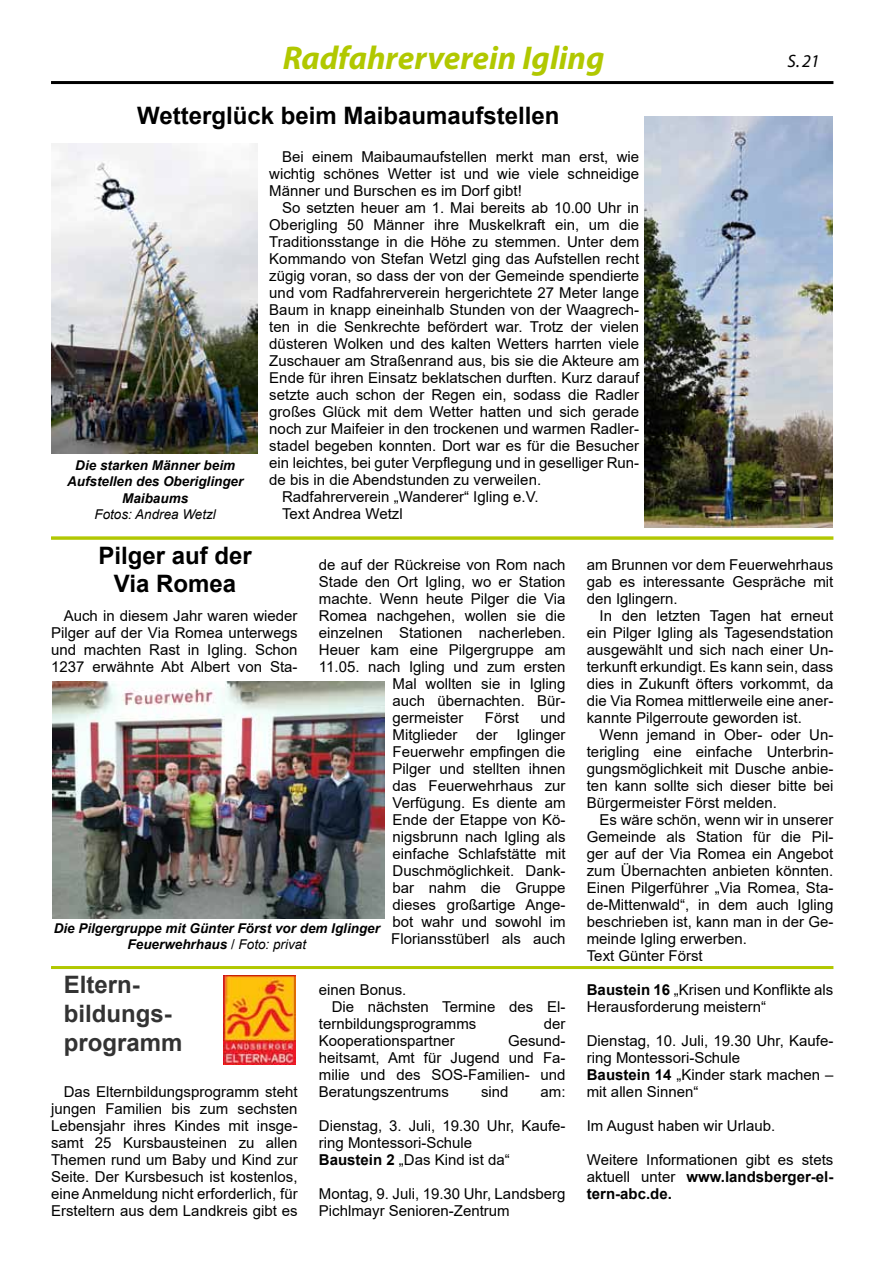
<style>
.page{position:relative;width:893px;height:1263px;background:#fff}
.page>*{position:absolute;margin:0;border:0;box-sizing:border-box;transform-origin:0 0}
.t1{font:italic 700 33px "Myriad Pro";color:#b1c800}
.t2{font:700 24px/28.8px "Arial";color:#000;text-align:center}
.t3{font:700 24px/28.8px "Arial";color:#333}
.t4{font:italic 18px "Myriad Pro";color:#000}
.t5{font:15px/17px "Arial";color:#000;text-align:justify}
.t6{font:italic 700 13.5px/16.5px "Arial";color:#000;text-align:center}
.t7{font:italic 13.5px "Arial";color:#000}
.s1{font-weight:400;font-style:normal}
.s2{font-weight:400}
.s3{font-weight:700}
</style>
<div class="page">
<hr style="left:51px;top:81px;width:782px;height:3px;background:#000">
<img style="left:223px;top:976px;width:73px;height:88px">
<div style="left:51px;top:966px;width:782px;height:3px;border:2px solid #b1c800"></div>
<svg style="left:51px;top:536px;width:782px;height:4px;background:#bccf26"></svg>
<img style="left:51px;top:143px;width:207px;height:310px">
<img style="left:645px;top:117px;width:187px;height:411px">
<img style="left:52px;top:681px;width:332px;height:237px">
<h1 class="t1" style="left:283px;top:37px;width:323px">Radfahrerverein Igling</h1>
<p class="t4" style="left:788px;top:49px;width:34px">S. 21</p>
<h2 class="t2" style="left:137px;top:101px;width:424px">Wetterglück beim Maibaumaufstellen</h2>
<p class="t5" style="left:269px;top:148px;width:371px;text-indent:13px">Bei einem Maibaumaufstellen merkt man erst, wie wichtig schönes Wetter ist und wie viele schneidige Männer und Burschen es im Dorf gibt!</p>
<p class="t5" style="left:282px;top:199px;width:359px">So setzten heuer am 1. Mai bereits ab 10.00 Uhr in</p>
<p class="t5" style="left:269px;top:216px;width:371px">Oberigling 50 Männer ihre Muskelkraft ein, um die</p>
<p class="t5" style="left:269px;top:233px;width:371px">Traditionsstange in die Höhe zu stemmen. Unter dem</p>
<p class="t5" style="left:269px;top:250px;width:371px">Kommando von Stefan Wetzl ging das Aufstellen recht</p>
<p class="t5" style="left:269px;top:267px;width:371px">zügig voran, so dass der von der Gemeinde spendierte</p>
<p class="t5" style="left:269px;top:284px;width:371px">und vom Radfahrerverein hergerichtete 27 Meter lange</p>
<p class="t5" style="left:269px;top:301px;width:371px">Baum in knapp eineinhalb Stunden von der Waagrech-</p>
<p class="t5" style="left:269px;top:318px;width:371px">ten in die Senkrechte befördert war. Trotz der vielen</p>
<p class="t5" style="left:269px;top:335px;width:371px">düsteren Wolken und des kalten Wetters harrten viele</p>
<p class="t5" style="left:269px;top:352px;width:371px">Zuschauer am Straßenrand aus, bis sie die Akteure am</p>
<p class="t5" style="left:269px;top:369px;width:371px">Ende für ihren Einsatz beklatschen durften. Kurz darauf</p>
<p class="t5" style="left:269px;top:386px;width:371px">setzte auch schon der Regen ein, sodass die Radler</p>
<p class="t5" style="left:269px;top:403px;width:371px">großes Glück mit dem Wetter hatten und sich gerade</p>
<p class="t5" style="left:269px;top:420px;width:371px">noch zur Maifeier in den trockenen und warmen Radler-</p>
<p class="t5" style="left:269px;top:437px;width:371px">stadel begeben konnten. Dort war es für die Besucher</p>
<p class="t5" style="left:269px;top:454px;width:371px">ein leichtes, bei guter Verpflegung und in geselliger Run-</p>
<p class="t5" style="left:269px;top:471px;width:273px">de bis in die Abendstunden zu verweilen.</p>
<p class="t5" style="left:282px;top:488px;width:258px">Radfahrerverein „Wanderer“ Igling e.V.</p>
<p class="t5" style="left:282px;top:505px;width:122px">Text Andrea Wetzl</p>
<p class="t6" style="left:67px;top:457px;width:178px">Die starken Männer beim<br>Aufstellen des Oberiglinger<br>Maibaums</p>
<p class="t7" style="left:94px;top:506px;width:123px">Fotos: Andrea Wetzl</p>
<h2 class="t2" style="left:98px;top:541px;width:155px">Pilger auf der<br>Via Romea</h2>
<p class="t5" style="left:51px;top:607px;width:248px;text-indent:13px">Auch in diesem Jahr waren wieder Pilger auf der Via Romea unterwegs und machten Rast in Igling. Schon 1237 erwähnte Abt Albert von Sta-</p>
<p class="t5" style="left:319px;top:556px;width:248px">de auf der Rückreise von Rom nach</p>
<p class="t5" style="left:319px;top:573px;width:248px">Stade den Ort Igling, wo er Station</p>
<p class="t5" style="left:319px;top:590px;width:248px">machte. Wenn heute Pilger die Via</p>
<p class="t5" style="left:319px;top:607px;width:248px">Romea nachgehen, wollen sie die</p>
<p class="t5" style="left:319px;top:624px;width:248px">einzelnen Stationen nacherleben.</p>
<p class="t5" style="left:319px;top:641px;width:248px">Heuer kam eine Pilgergruppe am</p>
<p class="t5" style="left:319px;top:658px;width:248px">11.05. nach Igling und zum ersten</p>
<p class="t5" style="left:393px;top:675px;width:174px">Mal wollten sie in Igling</p>
<p class="t5" style="left:393px;top:692px;width:174px">auch übernachten. Bür-</p>
<p class="t5" style="left:393px;top:709px;width:72px">germeister</p>
<p class="t5" style="left:485px;top:709px;width:36px">Först</p>
<p class="t5" style="left:391px;top:709px;width:176px;text-indent:149px">und Mitglieder der Iglinger Feuerwehr empfingen die Pilger und stellten ihnen das Feuerwehrhaus zur Verfügung. Es diente am Ende der Etappe von Kö&shy;nigsbrunn nach Igling als einfache Schlafstätte mit Duschmöglichkeit. Dank&shy;bar nahm die Gruppe dieses großartige Ange&shy;bot wahr und sowohl im Floriansstüberl als auch</p>
<p class="t6" style="left:54px;top:920px;width:328px">Die Pilgergruppe mit Günter Först vor dem Iglinger<br>Feuerwehrhaus <span class="s1">/</span> <span class="s2">Foto: privat</span></p>
<h2 class="t3" style="left:64px;top:970px;width:120px">Eltern&shy;bildungs&shy;programm</h2>
<p class="t5" style="left:51px;top:1083px;width:248px;text-indent:13px">Das Elternbildungsprogramm steht jungen Familien bis zum sechsten Lebensjahr ihres Kindes mit insge&shy;samt 25 Kursbausteinen zu allen Themen rund um Baby und Kind zur Seite. Der Kursbesuch ist kostenlos, eine Anmeldung nicht erforderlich, für Ersteltern aus dem Landkreis gibt es</p>
<p class="t5" style="left:319px;top:981px;width:89px">einen Bonus.</p>
<p class="t5" style="left:332px;top:998px;width:235px">Die nächsten Termine des El-</p>
<p class="t5" style="left:319px;top:1015px;width:159px">ternbildungsprogramms</p>
<p class="t5" style="left:544px;top:1015px;width:23px">der</p>
<p class="t5" style="left:319px;top:1032px;width:137px">Kooperationspartner</p>
<p class="t5" style="left:319px;top:1032px;width:248px;text-indent:189px">Gesund&shy;heitsamt, Amt für Jugend und Fa&shy;milie und des SOS-Familien- und Beratungszentrums</p>
<p class="t5" style="left:481px;top:1083px;width:29px">sind</p>
<p class="t5" style="left:541px;top:1083px;width:27px">am:</p>
<p class="t5" style="left:319px;top:1117px;width:248px;text-align:left">Dienstag, 3. Juli, 19.30 Uhr, Kaufe&shy;ring Montessori-Schule<br><span class="s3">Baustein 2</span> „Das Kind ist da“</p>
<p class="t5" style="left:319px;top:1185px;width:248px">Montag, 9. Juli, 19.30 Uhr, Landsberg<br>Pichlmayr Senioren-Zentrum</p>
<p class="t5" style="left:587px;top:556px;width:248px">am Brunnen vor dem Feuerwehrhaus gab es interessante Gespräche mit den Iglingern.</p>
<p class="t5" style="left:587px;top:607px;width:248px;text-indent:13px">In den letzten Tagen hat erneut ein Pilger Igling als Tagesendstation ausgewählt und sich nach einer Un&shy;terkunft erkundigt. Es kann sein, dass dies in Zukunft öfters vorkommt, da die Via Romea mittlerweile eine aner&shy;kannte Pilgerroute geworden ist.</p>
<p class="t5" style="left:587px;top:726px;width:248px;text-indent:13px">Wenn jemand in Ober- oder Un&shy;terigling eine einfache Unterbrin&shy;gungsmöglichkeit mit Dusche anbie&shy;ten kann sollte sich dieser bitte bei Bürgermeister Först melden.</p>
<p class="t5" style="left:587px;top:811px;width:248px;text-align:left;text-indent:13px">Es wäre schön, wenn wir in unserer<br>Gemeinde als Station für die Pil&shy;ger auf der Via Romea ein Angebot zum Übernachten anbieten könnten.<br>Einen Pilgerführer „Via Romea, Sta&shy;de-Mittenwald“, in dem auch Igling beschrieben ist, kann man in der Ge&shy;meinde Igling erwerben.<br>Text Günter Först</p>
<p class="t5" style="left:587px;top:981px;width:248px"><span class="s3">Baustein 16</span> „Krisen und Konflikte als<br>Herausforderung meistern“</p>
<p class="t5" style="left:587px;top:1032px;width:248px;text-align:left">Dienstag, 10. Juli, 19.30 Uhr, Kaufe&shy;ring Montessori-Schule<br><span class="s3">Baustein 14</span> „Kinder stark machen – mit allen Sinnen“</p>
<p class="t5" style="left:587px;top:1117px;width:190px">Im August haben wir Urlaub.</p>
<p class="t5" style="left:587px;top:1151px;width:248px">Weitere Informationen gibt es stets aktuell unter <span class="s3">www.landsberger-el&shy;tern-abc.de.</span></p>
</div>
